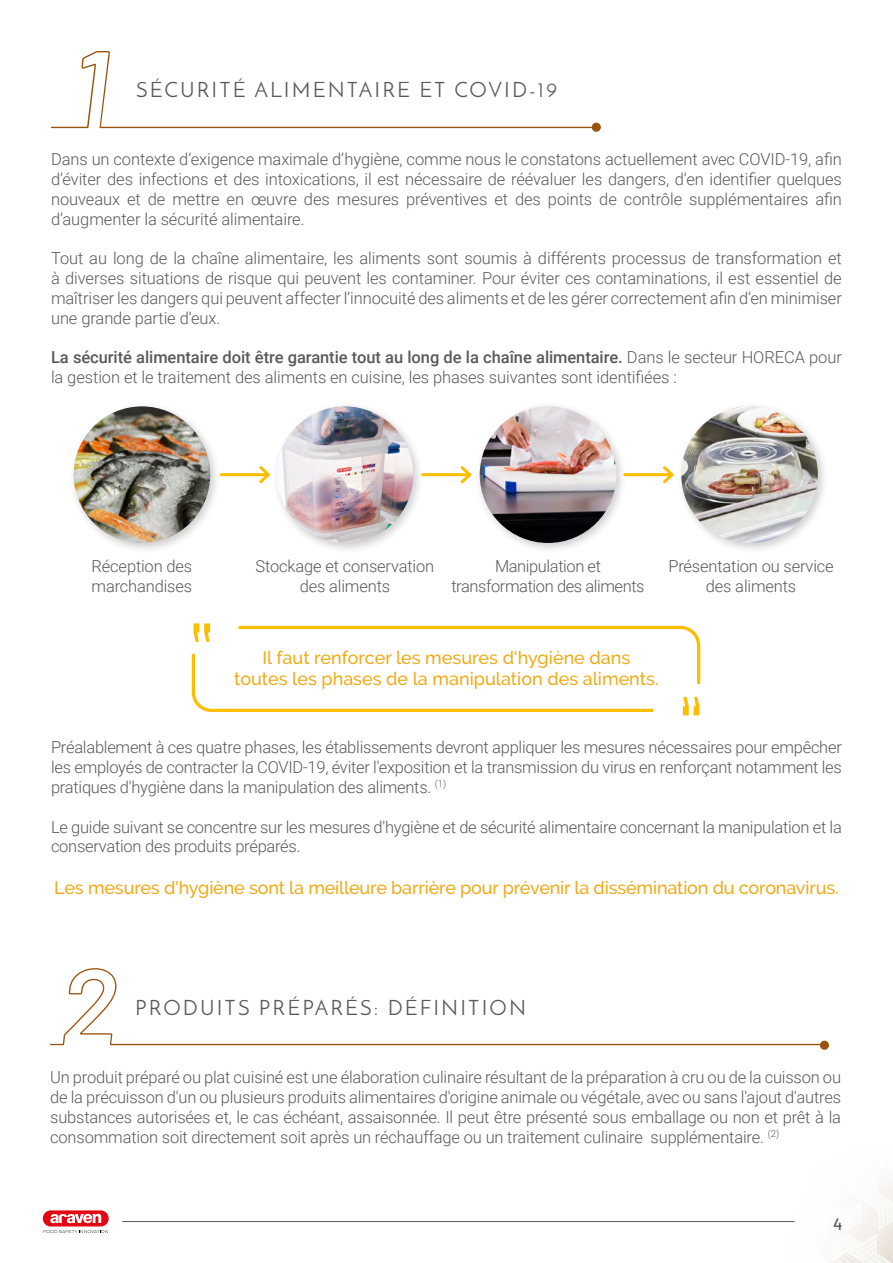
<style>
.page{position:relative;width:893px;height:1263px;background:#fff}
.page>*{position:absolute;margin:0;border:0;box-sizing:border-box;transform-origin:0 0}
.t1{font:21px "Josefin Sans";letter-spacing:.1em;color:#595959}
.t2{font:500 18px/21.6px "Raleway";letter-spacing:-.01em;color:#f0ab17;text-align:center}
.t3{font:300 16.5px/19.8px "Roboto";letter-spacing:-.01em;color:#595959;text-align:justify}
.t4{font:500 16.5px "Barlow";color:#595959}
.s1{font-weight:500}
</style>
<div class="page">
<svg style="left:770px;top:1175px;width:123px;height:88px"></svg>
<svg style="left:44px;top:1230px;width:64px;height:3px"></svg>
<div style="left:43px;top:1210px;width:66px;height:16px;background:#e30613;border-radius:8px"></div>
<svg style="left:50px;top:1214px;width:51px;height:9px"></svg>
<hr style="left:122px;top:1221px;width:673px;height:1px;background:#595959">
<svg style="left:51px;top:51px;width:550px;height:81px"></svg>
<div style="left:271px;top:401px;width:154px;height:153px;background:#000;opacity:.2"></div>
<img style="left:277px;top:406px;width:136px;height:137px;border-radius:68px">
<div style="left:676px;top:401px;width:153px;height:153px;background:#000;opacity:.2"></div>
<img style="left:681px;top:406px;width:137px;height:137px;border-radius:68px">
<div style="left:68px;top:401px;width:154px;height:153px;background:#000;opacity:.2"></div>
<img style="left:74px;top:406px;width:136px;height:137px;border-radius:68px">
<div style="left:474px;top:401px;width:154px;height:153px;background:#000;opacity:.2"></div>
<img style="left:480px;top:406px;width:136px;height:137px;border-radius:68px">
<hr style="left:221px;top:473px;width:47px;height:3px;background:#fcbf00">
<svg style="left:257px;top:463px;width:16px;height:23px"></svg>
<hr style="left:422px;top:473px;width:48px;height:3px;background:#fcbf00">
<svg style="left:458px;top:466px;width:14px;height:18px"></svg>
<hr style="left:625px;top:473px;width:47px;height:3px;background:#fcbf00">
<svg style="left:660px;top:466px;width:14px;height:18px"></svg>
<svg style="left:50px;top:968px;width:779px;height:82px"></svg>
<svg style="left:192px;top:625px;width:508px;height:88px"></svg>
<p class="t1" style="left:136px;top:77px;width:423px">SÉCURITÉ ALIMENTAIRE ET COVID-19</p>
<p class="t3" style="left:51px;top:149px;width:792px">Dans un contexte d’exigence maximale d’hygiène, comme nous le constatons actuellement avec COVID-19, afin d’éviter des infections et des intoxications, il est nécessaire de réévaluer les dangers, d’en identifier quelques nouveaux et de mettre en œuvre des mesures préventives et des points de contrôle supplémentaires afin d’augmenter la sécurité alimentaire.</p>
<p class="t3" style="left:51px;top:248px;width:792px">Tout au long de la chaîne alimentaire, les aliments sont soumis à différents processus de transformation et à diverses situations de risque qui peuvent les contaminer. Pour éviter ces contaminations, il est essentiel de maîtriser les dangers qui peuvent affecter l’innocuité des aliments et de les gérer correctement afin d’en minimiser une grande partie d’eux.</p>
<p class="t3" style="left:51px;top:347px;width:792px"><span class="s1">La sécurité alimentaire doit être garantie tout au long de la chaîne alimentaire.</span> Dans le secteur HORECA pour la gestion et le traitement des aliments en cuisine, les phases suivantes sont identifiées :</p>
<p class="t3" style="left:92px;top:556px;width:102px">Réception des marchandises</p>
<p class="t3" style="left:451px;top:556px;width:195px;text-align:center">Manipulation et transformation des aliments</p>
<p class="t3" style="left:256px;top:556px;width:180px;text-align:center">Stockage et conservation des aliments</p>
<p class="t3" style="left:668px;top:556px;width:167px;text-align:center">Présentation ou service des aliments</p>
<p class="t2" style="left:234px;top:647px;width:426px">Il faut renforcer les mesures d'hygiène dans toutes les phases de la manipulation des aliments.</p>
<p class="t3" style="left:51px;top:737px;width:792px">Préalablement à ces quatre phases, les établissements devront appliquer les mesures nécessaires pour empêcher les employés de contracter la COVID-19, éviter l'exposition et la transmission du virus en renforçant notamment les pratiques d'hygiène dans la manipulation des aliments. <sup>(1)</sup></p>
<p class="t3" style="left:51px;top:816px;width:792px">Le guide suivant se concentre sur les mesures d'hygiène et de sécurité alimentaire concernant la manipulation et la conservation des produits préparés.</p>
<p class="t2" style="left:54px;top:876px;width:786px">Les mesures d'hygiène sont la meilleure barrière pour prévenir la dissémination du coronavirus.</p>
<p class="t1" style="left:135px;top:994px;width:392px">PRODUITS PRÉPARÉS: DÉFINITION</p>
<p class="t3" style="left:50px;top:1067px;width:792px">Un produit préparé ou plat cuisiné est une élaboration culinaire résultant de la préparation à cru ou de la cuisson ou de la précuisson d'un ou plusieurs produits alimentaires d'origine animale ou végétale, avec ou sans l'ajout d'autres substances autorisées et, le cas échéant, assaisonnée. Il peut être présenté sous emballage ou non et prêt à la consommation soit directement soit après un réchauffage ou un traitement culinaire supplémentaire. <sup>(2)</sup></p>
<p class="t4" style="left:833px;top:1212px;width:11px">4</p>
</div>
